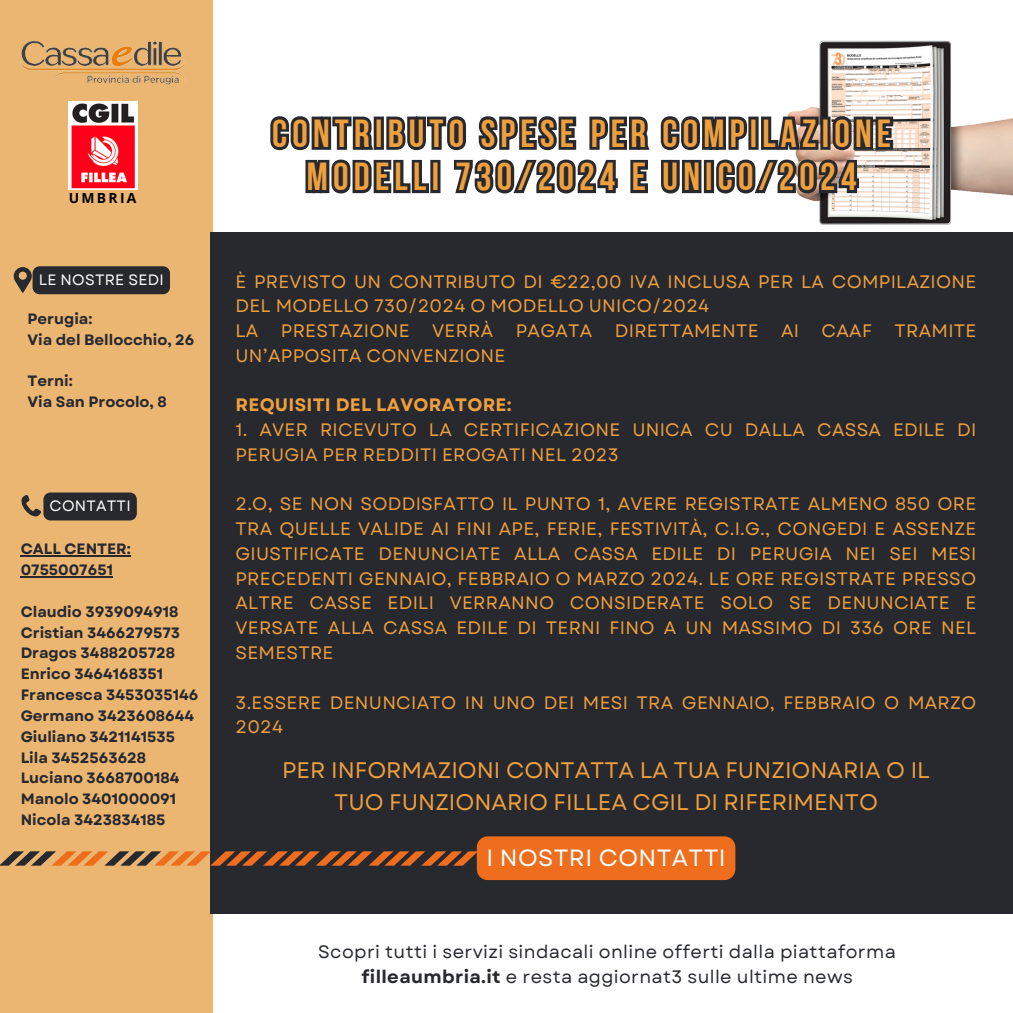
<style>
.page{position:relative;width:1013px;height:1013px;background:#fff}
.page>*{position:absolute;margin:0;border:0;box-sizing:border-box;transform-origin:0 0}
.t1{font:39px/43.3px "Bebas Neue Cyrillic";letter-spacing:.135em;color:#ee9f3e;text-align:center}
.t2{font:23.48px "Garet";letter-spacing:.015em;color:#fff}
.t3{font:22.5px/31.5px "Garet";color:#ee9f3e;text-align:center}
.t4{font:18px/24.8px "Garet";letter-spacing:.015em;color:#ee9f3e}
.t5{font:18px/24.8px "Garet";letter-spacing:.02em;color:#27292f;text-align:center}
.t6{font:700 18px "Garet";letter-spacing:.015em;color:#ee9f3e}
.t7{font:700 15px/20.9px "Garet";color:#27292f}
.t8{font:15px "Garet";letter-spacing:.015em;color:#fff}
.t9{font:700 13.88px "Open Sans";letter-spacing:.165em;color:#000}
.s1{font-weight:700}
</style>
<div class="page">
<div style="left:0;top:0;width:212px;height:1012px;background:#ebb572"></div>
<img style="left:68px;top:101px;width:69px;height:88px">
<img style="left:20px;top:40px;width:167px;height:44px">
<div style="left:210px;top:232px;width:802px;height:681px;background:#27292f"></div>
<svg style="left:0;top:836px;width:735px;height:44px"></svg>
<img style="left:819px;top:40px;width:193px;height:185px">
<svg style="left:270px;top:49px;width:626px;height:131px"></svg>
<svg style="left:302px;top:92px;width:560px;height:132px"></svg>
<svg style="left:14px;top:266px;width:156px;height:28px"></svg>
<svg style="left:21px;top:492px;width:116px;height:28px"></svg>
<hr style="left:21px;top:555px;width:110px;height:1px;background:#27292f">
<hr style="left:21px;top:576px;width:92px;height:1px;background:#27292f">
<h6 class="t9" style="left:69px;top:188px;width:69px">UMBRIA</h6>
<p class="t8" style="left:39px;top:269px;width:127px">LE NOSTRE SEDI</p>
<p class="t7" style="left:28px;top:308px;width:66px">Perugia:</p>
<p class="t7" style="left:28px;top:329px;width:168px">Via del Bellocchio, 26</p>
<p class="t7" style="left:28px;top:370px;width:47px">Terni:</p>
<p class="t7" style="left:28px;top:391px;width:141px">Via San Procolo, 8</p>
<p class="t8" style="left:50px;top:495px;width:83px">CONTATTI</p>
<p class="t7" style="left:21px;top:538px;width:112px">CALL CENTER:<br>0755007651</p>
<p class="t7" style="left:21px;top:601px;width:159px">Claudio 3939094918</p>
<p class="t7" style="left:21px;top:622px;width:161px">Cristian 3466279573</p>
<p class="t7" style="left:21px;top:642px;width:156px">Dragos 3488205728</p>
<p class="t7" style="left:21px;top:663px;width:144px">Enrico 3464168351</p>
<p class="t7" style="left:21px;top:684px;width:179px">Francesca 3453035146</p>
<p class="t7" style="left:21px;top:705px;width:175px">Germano 3423608644</p>
<p class="t7" style="left:21px;top:726px;width:156px">Giuliano 3421141535</p>
<p class="t7" style="left:21px;top:747px;width:127px">Lila 3452563628</p>
<p class="t7" style="left:21px;top:767px;width:160px">Luciano 3668700184</p>
<h1 class="t7" style="left:21px;top:788px;width:157px">Manolo 3401000091</h1>
<h3 class="t7" style="left:21px;top:809px;width:146px">Nicola 3423834185</h3>
<h5 class="t1" style="left:272px;top:115px;width:620px">CONTRIBUTO SPESE PER COMPILAZIONE<br>MODELLI 730/2024 E UNICO/2024</h5>
<p class="t4" style="left:235px;top:269px;width:742px">È PREVISTO UN CONTRIBUTO DI €22,00 IVA INCLUSA PER LA COMPILAZIONE<br>DEL MODELLO 730/2024 O MODELLO UNICO/2024<br>LA</p>
<p class="t4" style="left:281px;top:318px;width:130px">PRESTAZIONE</p>
<p class="t4" style="left:432px;top:318px;width:63px">VERRÀ</p>
<p class="t4" style="left:516px;top:318px;width:78px">PAGATA</p>
<p class="t4" style="left:615px;top:318px;width:145px">DIRETTAMENTE</p>
<p class="t4" style="left:781px;top:318px;width:20px">AI</p>
<p class="t4" style="left:821px;top:318px;width:52px">CAAF</p>
<p class="t4" style="left:894px;top:318px;width:83px">TRAMITE</p>
<p class="t4" style="left:235px;top:343px;width:271px">UN’APPOSITA CONVENZIONE</p>
<p class="t6" style="left:235px;top:392px;width:278px">REQUISITI DEL LAVORATORE:</p>
<p class="t4" style="left:235px;top:417px;width:742px">1. AVER RICEVUTO LA CERTIFICAZIONE UNICA CU DALLA CASSA EDILE DI<br>PERUGIA PER REDDITI EROGATI NEL 2023</p>
<p class="t4" style="left:235px;top:492px;width:742px;text-align:justify">2.O, SE NON SODDISFATTO IL PUNTO 1, AVERE REGISTRATE ALMENO 850 ORE TRA QUELLE VALIDE AI FINI APE, FERIE, FESTIVITÀ, C.I.G., CONGEDI E ASSENZE GIUSTIFICATE DENUNCIATE ALLA CASSA EDILE DI PERUGIA NEI SEI MESI PRECEDENTI GENNAIO, FEBBRAIO O MARZO 2024. LE ORE REGISTRATE PRESSO ALTRE CASSE EDILI VERRANNO CONSIDERATE SOLO SE DENUNCIATE E VERSATE ALLA CASSA EDILE DI TERNI FINO A UN MASSIMO DI 336 ORE NEL SEMESTRE</p>
<p class="t4" style="left:235px;top:690px;width:742px">3.ESSERE DENUNCIATO IN UNO DEI MESI TRA GENNAIO, FEBBRAIO O MARZO<br>2024</p>
<p class="t3" style="left:282px;top:754px;width:649px">PER INFORMAZIONI CONTATTA LA TUA FUNZIONARIA O IL<br>TUO FUNZIONARIO FILLEA CGIL DI RIFERIMENTO</p>
<h5 class="t2" style="left:486px;top:841px;width:241px">I NOSTRI CONTATTI</h5>
<p class="t5" style="left:318px;top:939px;width:579px">Scopri tutti i servizi sindacali online offerti dalla piattaforma <span class="s1">filleaumbria.it</span> e resta aggiornat3 sulle ultime news</p>
</div>
